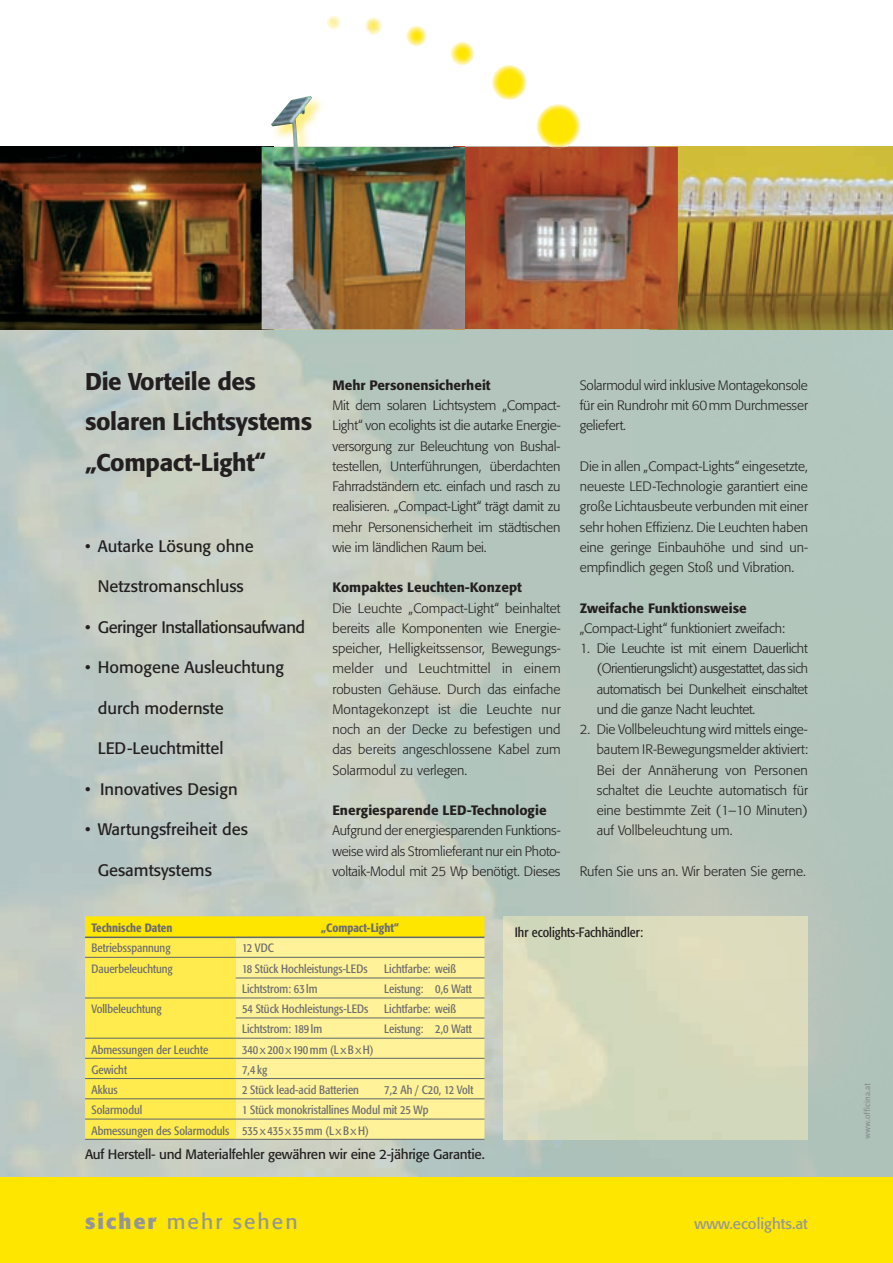
<style>
.page{position:relative;width:893px;height:1263px;background:#fff}
.page>*{position:absolute;margin:0;border:0;box-sizing:border-box;transform-origin:0 0}
.t1{font:500 24px/40.5px "Formata";letter-spacing:-.015em;color:#231f20}
.t2{font:21px "Formata";letter-spacing:.1em;color:#939598}
.t3{font:16.5px "Formata";color:#231f20}
.t4{font:16.5px "Formata";letter-spacing:-.025em;color:#231f20}
.t5{font:15px "Formata";color:#939598}
.t6{font:300 13.5px/20.2px "Formata";letter-spacing:-.01em;color:#231f20;text-align:justify}
.t7{font:500 13.5px "Formata";color:#231f20}
.t8{font:13.5px "Formata";letter-spacing:-.02em;color:#231f20}
.t9{font:condensed 13.5px "Formata";color:#231f20}
.t10{font:condensed 12px/20.2px "Formata";color:#6c6d70}
.t11{font:500 condensed 12px "Formata";color:#6c6d70}
.t12{font:9px "Rotis Semi Sans";color:#808285}
.s1{font-weight:300}
.s2{font-weight:700}
</style>
<div class="page">
<div style="left:631px;top:329px;width:262px;height:539px;background:#b3c6bc"></div>
<img style="left:158px;top:329px;width:473px;height:591px">
<img style="left:0;top:329px;width:158px;height:849px">
<div style="left:789px;top:868px;width:104px;height:310px;background:#b1c3ba"></div>
<img style="left:157px;top:920px;width:368px;height:258px">
<img style="left:525px;top:1139px;width:264px;height:39px">
<div style="left:0;top:1178px;width:893px;height:85px;background:#ffe601"></div>
<img style="left:678px;top:147px;width:215px;height:182px">
<svg style="left:85px;top:916px;width:399px;height:223px;background:#fde83d"></svg>
<div style="left:236px;top:938px;width:248px;height:201px;background:#fff298"></div>
<hr style="left:85px;top:936px;width:151px;height:2px;background:#5f666c">
<hr style="left:236px;top:936px;width:248px;height:2px;background:#5f666c">
<hr style="left:85px;top:957px;width:151px;height:1px;background:#5f666c">
<hr style="left:236px;top:957px;width:248px;height:1px;background:#5f666c">
<hr style="left:236px;top:978px;width:248px;height:1px;background:#5f666c">
<hr style="left:85px;top:998px;width:151px;height:1px;background:#5f666c">
<hr style="left:236px;top:998px;width:248px;height:1px;background:#5f666c">
<hr style="left:236px;top:1018px;width:248px;height:1px;background:#5f666c">
<hr style="left:85px;top:1038px;width:151px;height:1px;background:#5f666c">
<hr style="left:236px;top:1038px;width:248px;height:1px;background:#5f666c">
<hr style="left:85px;top:1058px;width:151px;height:1px;background:#5f666c">
<hr style="left:236px;top:1058px;width:248px;height:1px;background:#5f666c">
<hr style="left:85px;top:1078px;width:151px;height:1px;background:#5f666c">
<hr style="left:236px;top:1078px;width:248px;height:1px;background:#5f666c">
<hr style="left:85px;top:1098px;width:151px;height:1px;background:#5f666c">
<hr style="left:236px;top:1098px;width:248px;height:1px;background:#5f666c">
<hr style="left:85px;top:1119px;width:151px;height:1px;background:#5f666c">
<hr style="left:236px;top:1119px;width:248px;height:1px;background:#5f666c">
<hr style="left:85px;top:1139px;width:151px;height:1px;background:#5f666c">
<hr style="left:236px;top:1139px;width:248px;height:1px;background:#5f666c">
<img style="left:0;top:147px;width:261px;height:182px">
<img style="left:465px;top:147px;width:213px;height:182px">
<img style="left:262px;top:96px;width:203px;height:233px">
<img style="left:450px;top:42px;width:24px;height:24px">
<img style="left:406px;top:26px;width:21px;height:20px">
<img style="left:365px;top:18px;width:17px;height:17px">
<img style="left:327px;top:16px;width:14px;height:13px">
<img style="left:492px;top:65px;width:35px;height:35px">
<img style="left:535px;top:104px;width:46px;height:43px">
<svg style="left:551px;top:147px;width:15px;height:1px"></svg>
<img style="left:504px;top:916px;width:304px;height:223px">
<h1 class="t1" style="left:85px;top:361px;width:229px">Die Vorteile des solaren Lichtsystems „Compact-Light“</h1>
<p class="t3" style="left:85px;top:536px;width:170px">• Autarke Lösung ohne</p>
<p class="t3" style="left:98px;top:576px;width:148px">Netzstromanschluss</p>
<p class="t4" style="left:85px;top:617px;width:222px">• Geringer Installationsaufwand</p>
<p class="t3" style="left:85px;top:657px;width:201px">• Homogene Ausleuchtung</p>
<p class="t3" style="left:98px;top:698px;width:128px">durch modernste</p>
<p class="t3" style="left:98px;top:738px;width:127px">LED-Leuchtmittel</p>
<p class="t3" style="left:85px;top:779px;width:154px">• Innovatives Design</p>
<p class="t3" style="left:85px;top:819px;width:164px">• Wartungsfreiheit des</p>
<p class="t3" style="left:98px;top:860px;width:116px">Gesamtsystems</p>
<p class="t7" style="left:332px;top:377px;width:160px">Mehr Personensicherheit</p>
<p class="t6" style="left:332px;top:395px;width:230px">Mit dem solaren Lichtsystem „Compact-Light“ von ecolights ist die autarke Energie&shy;versorgung zur Beleuchtung von Bushal&shy;testellen, Unterführungen, überdachten Fahrradständern etc. einfach und rasch zu realisieren. „Compact-Light“ trägt damit zu mehr Personensicherheit im städtischen wie im ländlichen Raum bei.</p>
<p class="t7" style="left:332px;top:579px;width:191px">Kompaktes Leuchten-Konzept</p>
<p class="t6" style="left:332px;top:598px;width:230px">Die Leuchte „Compact-Light“ beinhaltet bereits alle Komponenten wie Energie&shy;speicher, Helligkeitssensor, Bewegungs&shy;melder und Leuchtmittel in einem robusten Gehäuse. Durch das einfache Montagekonzept ist die Leuchte nur noch an der Decke zu befestigen und das bereits angeschlossene Kabel zum Solarmodul zu verlegen.</p>
<p class="t7" style="left:332px;top:802px;width:216px">Energiesparende LED-Technologie</p>
<p class="t6" style="left:332px;top:820px;width:230px">Aufgrund der energiesparenden Funktions&shy;weise wird als Stromlieferant nur ein Photo&shy;voltaik-Modul mit 25 Wp benötigt. Dieses</p>
<p class="t6" style="left:580px;top:375px;width:230px">Solar modul wird inklusive Montagekonsole für ein Rundrohr mit 60 mm Durchmesser geliefert.</p>
<p class="t6" style="left:580px;top:456px;width:230px">Die in allen „Compact-Lights“ eingesetzte, neueste LED-Technologie garantiert eine große Lichtausbeute verbunden mit einer sehr hohen Effizienz. Die Leuchten haben eine geringe Einbauhöhe und sind un&shy;empfindlich gegen Stoß und Vibration.</p>
<p class="t7" style="left:580px;top:599px;width:169px">Zweifache Funktionsweise</p>
<p class="t6" style="left:580px;top:618px;width:207px">„Compact-Light“ funktioniert zweifach:</p>
<p class="t6" style="left:597px;top:638px;width:213px;text-indent:-17px">1. Die Leuchte ist mit einem Dauerlicht (Orientierungslicht) ausgestattet, das sich automatisch bei Dunkelheit einschaltet und die ganze Nacht leuchtet.</p>
<p class="t6" style="left:597px;top:719px;width:213px;text-indent:-17px">2. Die Vollbeleuchtung wird mittels einge&shy;bautem IR-Bewegungsmelder aktiviert:<br>Bei der Annäherung von Personen schaltet die Leuchte automatisch für eine bestimmte Zeit (1–10 Minuten) auf Vollbeleuchtung um.</p>
<p class="t6" style="left:580px;top:861px;width:228px">Rufen Sie uns an. Wir beraten Sie gerne.</p>
<p class="t11" style="left:91px;top:920px;width:82px">Technische Daten</p>
<p class="t11" style="left:321px;top:920px;width:79px">„Compact-Light“</p>
<p class="t10" style="left:91px;top:938px;width:81px">Betriebsspannung</p>
<p class="t10" style="left:242px;top:938px;width:33px">12 VDC</p>
<p class="t10" style="left:91px;top:958px;width:83px">Dauerbeleuchtung</p>
<p class="t10" style="left:242px;top:958px;width:127px">18 Stück Hochleistungs-LEDs</p>
<p class="t10" style="left:384px;top:958px;width:73px">Lichtfarbe: weiß</p>
<p class="t10" style="left:242px;top:978px;width:77px">Lichtstrom: 63 lm</p>
<p class="t10" style="left:384px;top:978px;width:89px">Leistung: 0,6 Watt</p>
<p class="t10" style="left:91px;top:999px;width:72px">Vollbeleuchtung</p>
<p class="t10" style="left:242px;top:999px;width:128px">54 Stück Hochleistungs-LEDs</p>
<p class="t10" style="left:384px;top:999px;width:73px">Lichtfarbe: weiß</p>
<p class="t10" style="left:242px;top:1019px;width:82px">Lichtstrom: 189 lm</p>
<p class="t10" style="left:384px;top:1019px;width:89px">Leistung: 2,0 Watt</p>
<p class="t10" style="left:91px;top:1039px;width:118px">Abmessungen der Leuchte</p>
<p class="t10" style="left:242px;top:1039px;width:133px">340 <span class="s1">x</span> 200 <span class="s1">x</span> 190 mm (L <span class="s1">x</span> B <span class="s1">x</span> H)</p>
<p class="t10" style="left:91px;top:1059px;width:37px">Gewicht</p>
<p class="t10" style="left:242px;top:1059px;width:27px">7,4 kg</p>
<p class="t10" style="left:91px;top:1080px;width:28px">Akkus</p>
<p class="t10" style="left:242px;top:1080px;width:118px">2 Stück lead-acid Batterien</p>
<p class="t10" style="left:384px;top:1080px;width:91px">7,2 Ah / C20, 12 Volt</p>
<p class="t10" style="left:91px;top:1100px;width:52px">Solarmodul</p>
<p class="t10" style="left:91px;top:1100px;width:339px;text-indent:151px">1 Stück monokristallines Modul mit 25 Wp<br>Abmessungen des Solarmoduls 535 <span class="s1">x</span> 435 <span class="s1">x</span> 35 mm (L <span class="s1">x</span> B <span class="s1">x</span> H)</p>
<p class="t8" style="left:85px;top:1146px;width:401px">Auf Herstell- und Materialfehler gewähren wir eine 2-jährige Garantie.</p>
<p class="t9" style="left:515px;top:924px;width:130px">Ihr ecolights-Fachhändler:</p>
<h2 class="t2" style="left:85px;top:1209px;width:214px"><span class="s2">sicher</span> mehr sehen</h2>
<p class="t5" style="left:694px;top:1215px;width:115px">www.ecolights.at</p>
<p class="t12" style="left:862px;top:1139px;width:58px;rotate:-90deg">www.officina.at</p>
</div>
